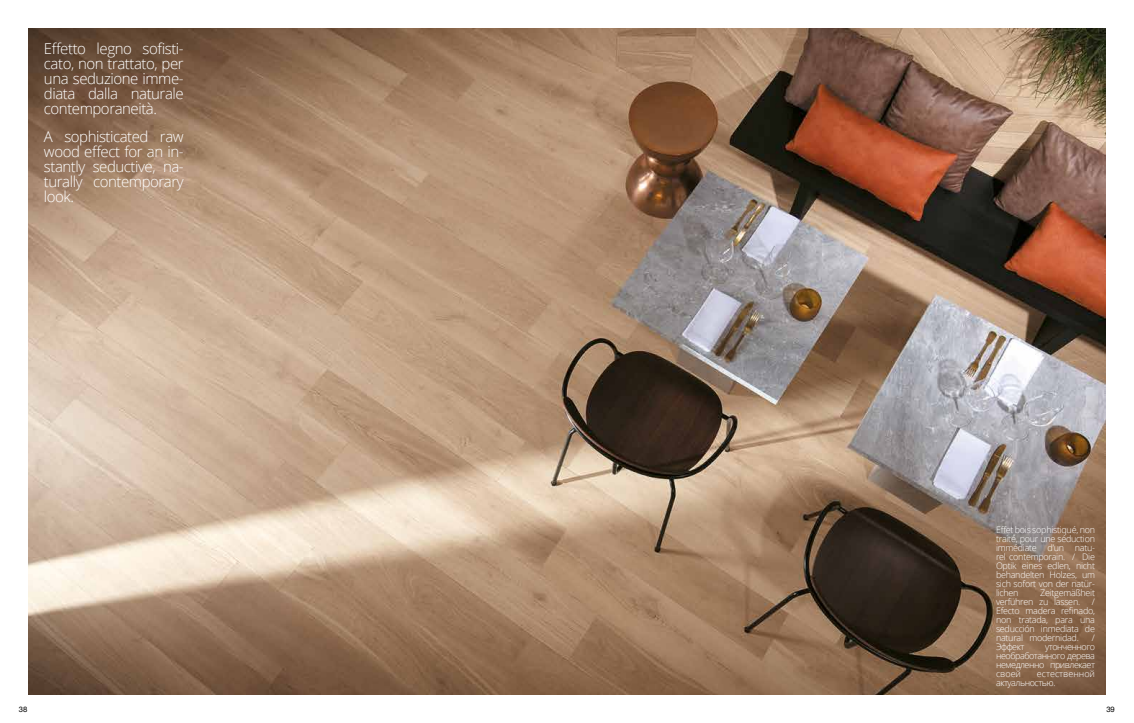
<style>
.page{position:relative;width:1134px;height:723px;background:#fff}
.page>*{position:absolute;margin:0;border:0;box-sizing:border-box;transform-origin:0 0}
.t1{font:300 15px/15px "Open Sans";letter-spacing:-.03em;color:#fff;text-align:justify}
.t2{font:300 9px/9px "Open Sans";letter-spacing:-.03em;color:#fff;text-align:justify}
.t3{font:300 9px/9px "Open Sans";letter-spacing:-.05em;color:#fff}
.t4{font:7.7px "Helvetica Neue LT Com";color:#000}
</style>
<div class="page">
<img style="left:28px;top:28px;width:1078px;height:666px">
<h1 class="t1" style="left:44px;top:41px;width:141px">Effetto legno sofisti&shy;cato, non trattato, per una seduzione imme&shy;diata dalla naturale contemporaneità.</h1>
<h1 class="t1" style="left:44px;top:129px;width:141px">A sophisticated raw wood effect for an in&shy;stantly seductive, na&shy;turally contemporary look.</h1>
<p class="t2" style="left:996px;top:525px;width:100px">Effet bois sophistiqué, non traité, pour une séduction immédiate d’un natu&shy;rel contemporain. / Die Optik eines edlen, nicht behandelten Holzes, um sich sofort von der natür&shy;lichen</p>
<p class="t2" style="left:996px;top:588px;width:100px;text-indent:44px">Zeitgemäßheit verführen zu lassen.</p>
<p class="t2" style="left:996px;top:597px;width:100px;text-indent:96px">/ Efecto madera refinado, non tratada, para una seducción inmediata de natural modernidad.</p>
<p class="t2" style="left:1092px;top:633px;width:5px">/</p>
<p class="t2" style="left:996px;top:642px;width:30px">Эффект</p>
<p class="t2" style="left:996px;top:642px;width:100px;text-indent:49px">утонченного необработанного дерева немедленно привлекает своей</p>
<p class="t3" style="left:996px;top:669px;width:100px;text-indent:41px">естественной актуальностью.</p>
<p class="t4" style="left:19px;top:704px;width:10px">38</p>
<p class="t4" style="left:1106px;top:704px;width:10px">39</p>
</div>
